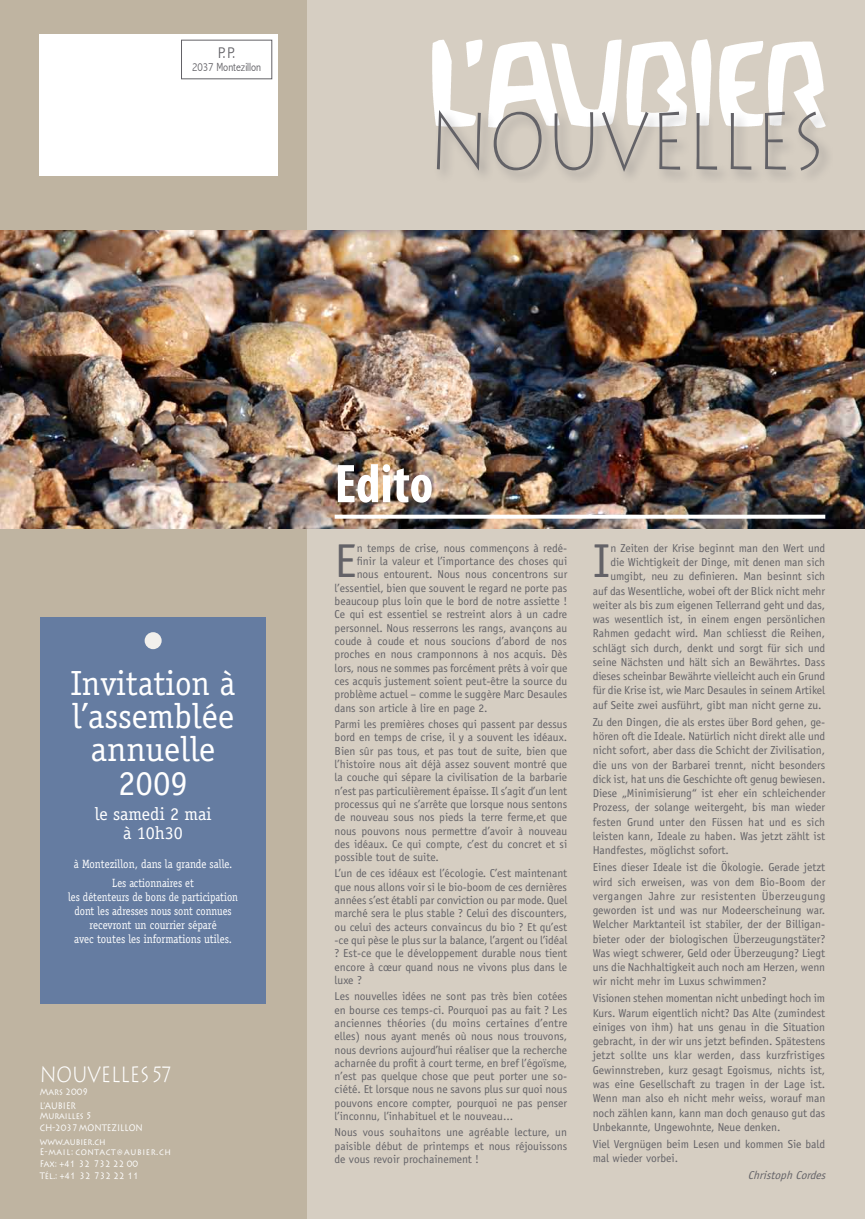
<style>
.page{position:relative;width:865px;height:1219px;background:#fff}
.page>*{position:absolute;margin:0;border:0;box-sizing:border-box;transform-origin:0 0}
.t1{font:200 80px "Lithos";letter-spacing:-.02em;color:#636267;scale:.85 1}
.t2{font:700 condensed 55px "Myriad Pro";letter-spacing:-.005em;color:#fff}
.t3{font:47.6px "Officina Sans";color:#636267}
.t4{font:35px/33.3px "Officina Serif";color:#fff;text-align:center;scale:.95 1}
.t5{font:300 22px "Lithos";letter-spacing:-.02em;color:#fff;scale:.85 1}
.t6{font:18px/19px "Officina Serif";color:#fff;text-align:center}
.t7{font:300 condensed 15.5px "Abadi";color:#636267}
.t8{font:12px/14px "Officina Serif";color:#fff;text-align:center;scale:.87 1}
.t9{font:12px/18.2px "Officina Serif";color:#fff;text-align:center;scale:.9 1}
.t10{font:300 condensed 11.8px "Abadi";color:#636267}
.t11{font:11.5px/13.3px "Officina Sans";color:#636267;text-align:justify}
.t12{font:italic 11.5px "Officina Sans";color:#636267}
.t13{font:9.4px/12.3px "Lithos Pro";color:#fff;scale:.85 1}
.t14{font:9.4px/10.1px "Lithos Pro";letter-spacing:.07em;color:#fff;scale:.85 1}
.s1{font-size:8.2px}
</style>
<div class="page">
<div style="left:306px;top:0;width:559px;height:1219px;background:#d6cec2"></div>
<div style="left:0;top:0;width:306px;height:1219px;background:#bfb4a1"></div>
<div style="left:40px;top:617px;width:226px;height:386px;background:#657ca1"></div>
<div style="left:145px;top:632px;width:17px;height:17px;background:#f2f0ec;border-radius:50%"></div>
<img style="left:432px;top:40px;width:392px;height:66px">
<div style="left:432px;top:106px;width:401px;height:77px;background:#636267;opacity:.5"></div>
<div style="left:40px;top:34px;width:238px;height:142px;background:#fff"></div>
<img style="left:0;top:231px;width:865px;height:297px">
<svg style="left:334px;top:515px;width:491px;height:4px;background:#f3f2f2"></svg>
<div style="left:181px;top:40px;width:91px;height:39px;border:1px solid #636267"></div>
<h3 class="t7" style="left:218px;top:44px;width:19px">P. P.</h3>
<p class="t10" style="left:192px;top:60px;width:71px">2037 Montezillon</p>
<h1 class="t1" style="left:428px;top:95px;width:468px">NOUVELLES</h1>
<h3 class="t4" style="left:71px;top:666px;width:175px">Invitation à l’assemblée annuelle<br>2009</h3>
<h3 class="t6" style="left:95px;top:805px;width:118px">le samedi 2 mai à 10h30</h3>
<p class="t9" style="left:74px;top:855px;width:178px">à Montezillon, dans la grande salle.<br>Les actionnaires et</p>
<p class="t8" style="left:68px;top:890px;width:197px">les détenteurs de bons de participation dont les adresses nous sont connues recevront un courrier séparé<br>avec toutes les informations utiles.</p>
<h3 class="t5" style="left:40px;top:1061px;width:156px">NOUVELLES 57</h3>
<p class="t13" style="left:40px;top:1084px;width:58px;line-height:14.5px">Mars 2009<br>L’AUBIER</p>
<p class="t13" style="left:40px;top:1110px;width:123px">Murailles 5<br>CH-2037MONTEZILLON</p>
<p class="t14" style="left:40px;top:1136px;width:156px">www.aubier.ch<br>E-mail: contact <span class="s1">@</span> aubier.ch</p>
<p class="t13" style="left:40px;top:1158px;width:118px">Fax: +41 32 732 22 00<br>Tél.: +41 32 732 22 11</p>
<h2 class="t2" style="left:334px;top:449px;width:100px">Edito</h2>
<h3 class="t3" style="left:334px;top:533px;width:24px">E</h3>
<p class="t11" style="left:357px;top:541px;width:212px">n temps de crise, nous commençons à redé-</p>
<p class="t11" style="left:357px;top:555px;width:212px">finir la valeur et l’importance des choses qui</p>
<p class="t11" style="left:357px;top:568px;width:212px">nous entourent. Nous nous concentrons sur</p>
<p class="t11" style="left:334px;top:581px;width:234px">l’essentiel, bien que souvent le regard ne porte pas</p>
<p class="t11" style="left:334px;top:595px;width:234px">beaucoup plus loin que le bord de notre assiette !</p>
<p class="t11" style="left:334px;top:608px;width:234px">Ce qui est essentiel se restreint alors à un cadre</p>
<p class="t11" style="left:334px;top:621px;width:234px">personnel. Nous resserrons les rangs, avançons au</p>
<p class="t11" style="left:334px;top:635px;width:234px">coude à coude et nous soucions d’abord de nos</p>
<p class="t11" style="left:334px;top:648px;width:234px">proches en nous cramponnons à nos acquis. Dès</p>
<p class="t11" style="left:334px;top:661px;width:234px">lors, nous ne sommes pas forcément prêts à voir que</p>
<p class="t11" style="left:334px;top:675px;width:234px">ces acquis justement soient peut-être la source du</p>
<p class="t11" style="left:334px;top:688px;width:234px">problème actuel – comme le suggère Marc Desaules</p>
<p class="t11" style="left:334px;top:701px;width:154px">dans son article à lire en page 2.</p>
<p class="t11" style="left:334px;top:717px;width:234px">Parmi les premières choses qui passent par dessus bord en temps de crise, il y a souvent les idéaux.<br>Bien sûr pas tous, et pas tout de suite, bien que l’histoire nous ait déjà assez souvent montré que la couche qui sépare la civilisation de la barbarie n’est pas particulièrement épaisse. Il s’agit d’un lent processus qui ne s’arrête que lorsque nous sentons de nouveau sous nos pieds la terre ferme,et que nous pouvons nous permettre d’avoir à nouveau des idéaux. Ce qui compte, c’est du concret et si possible tout de suite.</p>
<p class="t11" style="left:334px;top:867px;width:234px">L’un de ces idéaux est l’écologie. C’est maintenant que nous allons voir si le bio-boom de ces dernières années s’est établi par conviction ou par mode. Quel marché sera le plus stable ? Celui des discounters, ou celui des acteurs convaincus du bio ? Et qu’est -ce qui pèse le plus sur la balance, l’argent ou l’idéal ? Est-ce que le développement durable nous tient encore à cœur quand nous ne vivons plus dans le luxe ?</p>
<p class="t11" style="left:334px;top:990px;width:234px">Les nouvelles idées ne sont pas très bien cotées en bourse ces temps-ci. Pourquoi pas au fait ? Les anciennes théories (du moins certaines d’entre elles) nous ayant menés où nous nous trouvons, nous devrions aujourd’hui réaliser que la recherche acharnée du profit à court terme, en bref l’égoïsme, n’est pas quelque chose que peut porter une so&shy;ciété. Et lorsque nous ne savons plus sur quoi nous pouvons encore compter, pourquoi ne pas penser l’inconnu, l’inhabituel et le nouveau...</p>
<p class="t11" style="left:334px;top:1126px;width:234px">Nous vous souhaitons une agréable lecture, un paisible début de printemps et nous réjouissons de vous revoir prochainement !</p>
<h3 class="t3" style="left:592px;top:533px;width:19px">I</h3>
<p class="t11" style="left:610px;top:541px;width:216px">n Zeiten der Krise beginnt man den Wert und</p>
<p class="t11" style="left:610px;top:556px;width:216px">die Wichtigkeit der Dinge, mit denen man sich</p>
<p class="t11" style="left:610px;top:570px;width:216px">umgibt, neu zu definieren. Man besinnt sich</p>
<p class="t11" style="left:592px;top:584px;width:234px">auf das Wesentliche, wobei oft der Blick nicht mehr</p>
<p class="t11" style="left:592px;top:598px;width:234px">weiter als bis zum eigenen Tellerrand geht und das,</p>
<p class="t11" style="left:592px;top:613px;width:234px">was wesentlich ist, in einem engen persönlichen</p>
<p class="t11" style="left:592px;top:627px;width:234px">Rahmen gedacht wird. Man schliesst die Reihen,</p>
<p class="t11" style="left:592px;top:641px;width:234px">schlägt sich durch, denkt und sorgt für sich und</p>
<p class="t11" style="left:592px;top:655px;width:234px">seine Nächsten und hält sich an Bewährtes. Dass</p>
<p class="t11" style="left:592px;top:670px;width:234px">dieses scheinbar Bewährte vielleicht auch ein Grund</p>
<p class="t11" style="left:592px;top:684px;width:234px">für die Krise ist, wie Marc Desaules in seinem Artikel</p>
<p class="t11" style="left:592px;top:698px;width:230px">auf Seite zwei ausführt, gibt man nicht gerne zu.</p>
<p class="t11" style="left:592px;top:715px;width:234px;line-height:14.3px">Zu den Dingen, die als erstes über Bord gehen, ge&shy;hören oft die Ideale. Natürlich nicht direkt alle und nicht sofort, aber dass die Schicht der Zivilisation, die uns von der Barbarei trennt, nicht besonders dick ist, hat uns die Geschichte oft genug bewiesen.<br>Diese „Minimisierung“ ist eher ein schleichender Prozess, der solange weitergeht, bis man wieder festen Grund unter den Füssen hat und es sich leisten kann, Ideale zu haben. Was jetzt zählt ist Handfestes, möglichst sofort.</p>
<p class="t11" style="left:592px;top:860px;width:234px;line-height:14.3px">Eines dieser Ideale ist die Ökologie. Gerade jetzt wird sich erweisen, was von dem Bio-Boom der vergangen Jahre zur resistenten Überzeugung geworden ist und was nur Modeerscheinung war.<br>Welcher Marktanteil ist stabiler, der der Billigan&shy;bieter oder der biologischen Überzeugungstäter?<br>Was wiegt schwerer, Geld oder Überzeugung? Liegt uns die Nachhaltigkeit auch noch am Herzen, wenn wir nicht mehr im Luxus schwimmen?</p>
<p class="t11" style="left:592px;top:991px;width:234px;line-height:14.3px">Visionen stehen momentan nicht unbedingt hoch im Kurs. Warum eigentlich nicht? Das Alte (zumindest einiges von ihm) hat uns genau in die Situation gebracht, in der wir uns jetzt befinden. Spätestens jetzt sollte uns klar werden, dass kurzfristiges Gewinnstreben, kurz gesagt Egoismus, nichts ist, was eine Gesellschaft zu tragen in der Lage ist.<br>Wenn man also eh nicht mehr weiss, worauf man noch zählen kann, kann man doch genauso gut das Unbekannte, Ungewohnte, Neue denken.</p>
<p class="t11" style="left:592px;top:1137px;width:234px;line-height:14.3px">Viel Vergnügen beim Lesen und kommen Sie bald mal wieder vorbei.</p>
<p class="t12" style="left:748px;top:1169px;width:82px">ChristophCordes</p>
</div>
